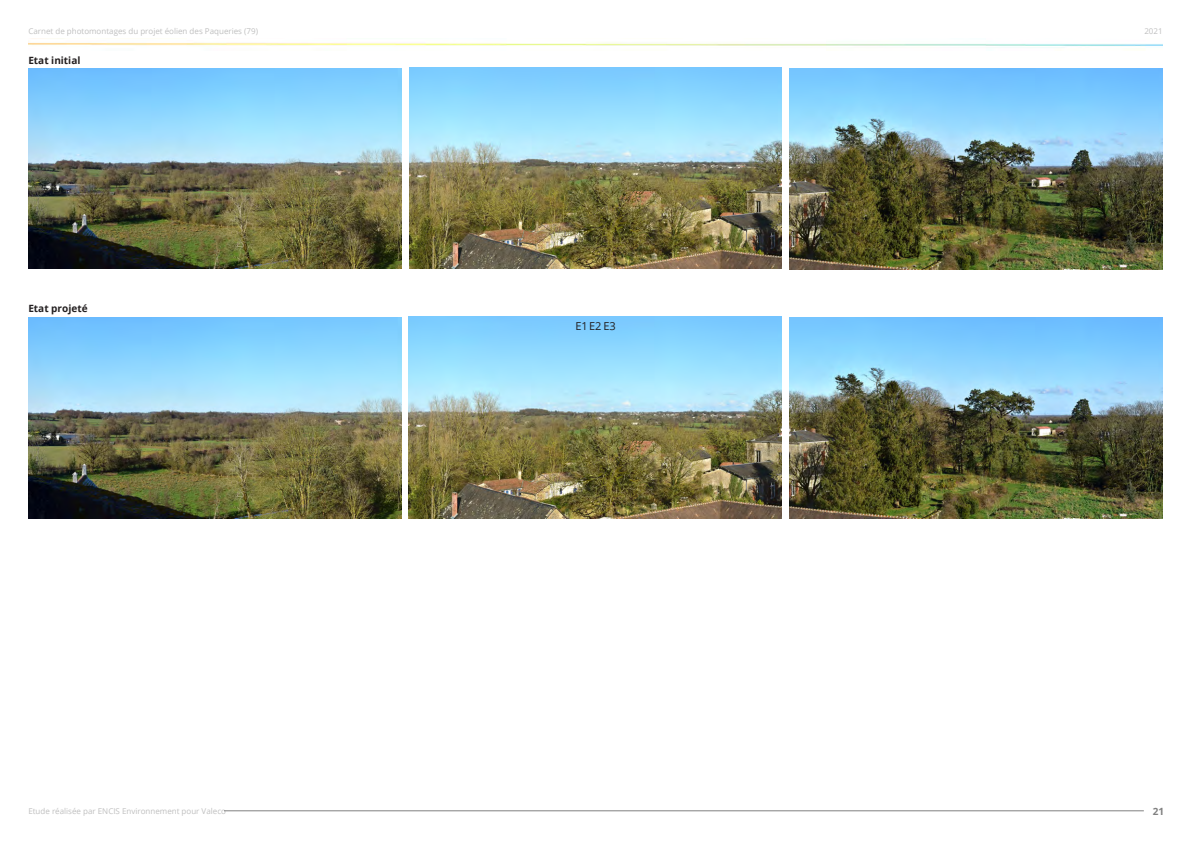
<style>
.page{position:relative;width:1191px;height:842px;background:#fff}
.page>*{position:absolute;margin:0;border:0;box-sizing:border-box;transform-origin:0 0}
.Légende_éoliennes{font:11px "Open Sans";color:#231f20}
.Texte_gras{font:700 10px "Open Sans";color:#231f20}
.t1{font:700 10px "Open Sans";color:#808080}
.t2{font:8px "Open Sans";color:#bfbfbf}
</style>
<div class="page">
<hr style="left:224px;top:811px;width:919px;height:1px;background:#808080">
<img style="left:29px;top:68px;width:372px;height:201px">
<img style="left:28px;top:317px;width:373px;height:201px">
<img style="left:409px;top:68px;width:373px;height:201px">
<img style="left:409px;top:317px;width:372px;height:201px">
<img style="left:790px;top:68px;width:372px;height:201px">
<img style="left:789px;top:317px;width:373px;height:201px">
<p class="t2" style="left:28px;top:26px;width:231px">Carnet de photomontages du projet éolien des Paqueries (79)</p>
<p class="t2" style="left:1144px;top:26px;width:20px">2021</p>
<p class="Texte_gras" style="left:28px;top:54px;width:54px">Etat initial</p>
<p class="Texte_gras" style="left:28px;top:301px;width:61px">Etat projeté</p>
<p class="Légende_éoliennes" style="left:575px;top:319px;width:42px">E1E2 E3</p>
<p class="t2" style="left:28px;top:805px;width:199px">Etude réalisée par ENCIS Environnement pour Valeco</p>
<p class="t1" style="left:1152px;top:804px;width:13px">21</p>
</div>
